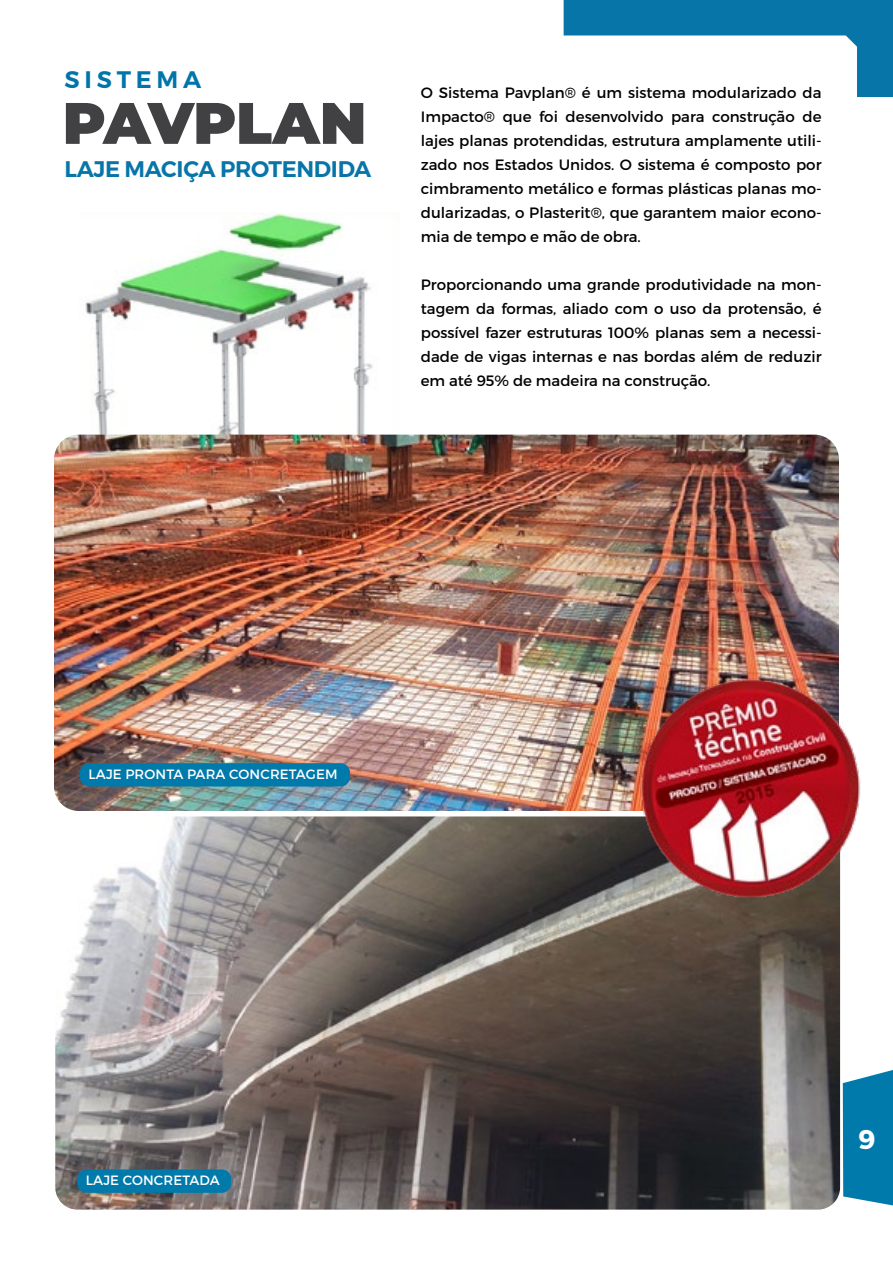
<style>
.page{position:relative;width:893px;height:1263px;background:#fff}
.page>*{position:absolute;margin:0;border:0;box-sizing:border-box;transform-origin:0 0}
.t1{font:900 58.35px "Montserrat";letter-spacing:-.01em;color:#414042}
.t2{font:700 27px "Montserrat";color:#fff}
.t3{font:600 23.85px "Montserrat";letter-spacing:.2em;color:#0075ab}
.t4{font:600 22.5px "Montserrat";letter-spacing:-.015em;color:#0875a9}
.t5{font:15px/24px "Montserrat";color:#000;text-align:justify}
.t6{font:13.5px "Montserrat";letter-spacing:.01em;color:#fff}
</style>
<div class="page">
<svg style="left:843px;top:1070px;width:50px;height:136px;background:#1585b2"></svg>
<img style="left:80px;top:213px;width:319px;height:222px">
<img style="left:54px;top:435px;width:785px;height:376px">
<img style="left:55px;top:816px;width:785px;height:393px">
<div style="left:80px;top:763px;width:270px;height:23px;background:#007aab;border-radius:9px"></div>
<div style="left:77px;top:1169px;width:154px;height:24px;background:#007aab;border-radius:9px"></div>
<img style="left:621px;top:660px;width:240px;height:259px">
<svg style="left:564px;top:0;width:329px;height:97px"></svg>
<h3 class="t3" style="left:64px;top:65px;width:138px">SISTEMA</h3>
<h1 class="t1" style="left:63px;top:79px;width:306px">PAVPLAN</h1>
<h3 class="t4" style="left:65px;top:155px;width:308px">LAJE MACIÇA PROTENDIDA</h3>
<p class="t5" style="left:421px;top:80px;width:402px">O Sistema Pavplan® é um sistema modularizado da Impacto® que foi desenvolvido para construção de lajes planas protendidas, estrutura amplamente utili&shy;zado nos Estados Unidos. O sistema é composto por cimbramento metálico e formas plásticas planas mo&shy;dularizadas, o Plasterit®, que garantem maior econo&shy;mia de tempo e mão de obra.</p>
<p class="t5" style="left:421px;top:272px;width:402px">Proporcionando uma grande produtividade na mon&shy;tagem da formas, aliado com o uso da protensão, é possível fazer estruturas 100% planas sem a necessi&shy;dade de vigas internas e nas bordas além de reduzir em até 95% de madeira na construção.</p>
<p class="t6" style="left:89px;top:766px;width:250px">LAJE PRONTA PARA CONCRETAGEM</p>
<p class="t6" style="left:86px;top:1171px;width:135px">LAJE CONCRETADA</p>
<h2 class="t2" style="left:859px;top:1123px;width:19px">9</h2>
</div>
